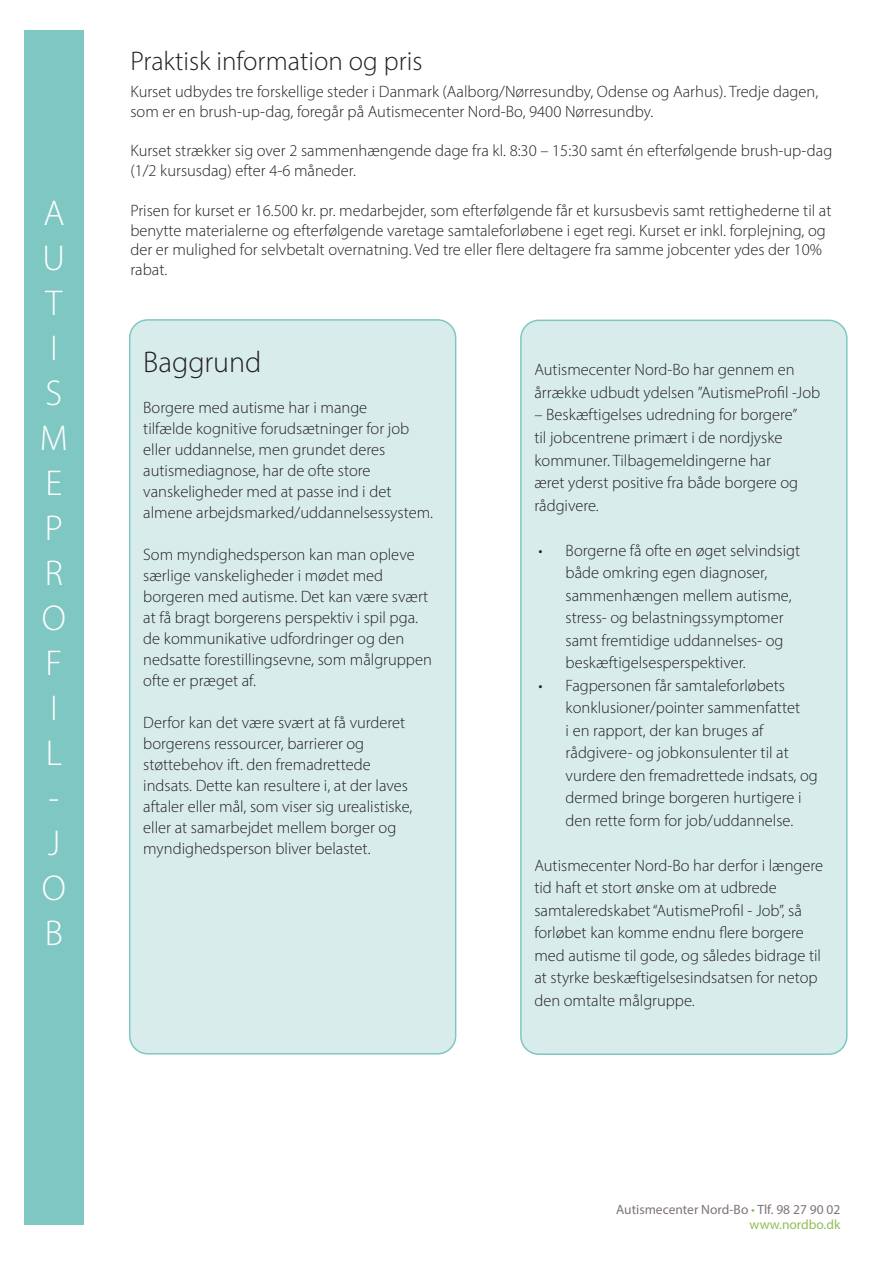
<style>
.page{position:relative;width:893px;height:1263px;background:#fff}
.page>*{position:absolute;margin:0;border:0;box-sizing:border-box;transform-origin:0 0}
.t1{font:300 36px/45px "Myriad Pro";color:#fff}
.t2{font:300 30px "Myriad Pro";color:#231f20}
.t3{font:300 27px "Myriad Pro";color:#231f20}
.t4{font:300 16.5px/22.5px "Myriad Pro";color:#231f20}
.t5{font:13.5px/15px "Myriad Pro";color:#807475;text-align:right}
.s1{color:#93bd59}
</style>
<div class="page">
<div style="left:24px;top:31px;width:60px;height:1194px;background:#7fc7c3"></div>
<div style="left:130px;top:320px;width:326px;height:734px;background:#d8edeb;border-radius:18px"></div>
<div style="left:129px;top:319px;width:327px;height:735px;border:2px solid #7fc7c3;border-radius:18px"></div>
<div style="left:521px;top:320px;width:326px;height:734px;background:#d8edeb;border-radius:18px"></div>
<div style="left:520px;top:320px;width:327px;height:735px;border:2px solid #7fc7c3;border-radius:18px"></div>
<h1 class="t1" style="left:40px;top:190px;width:30px">A<br>U<br>T<br>I<br>S<br>M<br>E<br>P<br>R<br>O<br>F<br>I<br>L -<br>J<br>O<br>B</h1>
<h3 class="t3" style="left:130px;top:45px;width:294px">Praktisk information og pris</h3>
<p class="t4" style="left:130px;top:81px;width:689px;line-height:19.8px">Kurset udbydes tre forskellige steder i Danmark (Aalborg/Nørresundby, Odense og Aarhus). Tredje dagen, som er en brush-up-dag, foregår på Autismecenter Nord-Bo, 9400 Nørresundby.</p>
<p class="t4" style="left:130px;top:141px;width:703px;line-height:19.8px">Kurset strækker sig over 2 sammenhængende dage fra kl. 8:30 – 15:30 samt én efterfølgende brush-up-dag (1/2 kursusdag) efter 4-6 måneder.</p>
<p class="t4" style="left:130px;top:200px;width:703px;line-height:19.8px">Prisen for kurset er 16.500 kr. pr. medarbejder, som efterfølgende får et kursusbevis samt rettighederne til at benytte materialerne og efterfølgende varetage samtaleforløbene i eget regi. Kurset er inkl. forplejning, og der er mulighed for selvbetalt overnatning. Ved tre eller flere deltagere fra samme jobcenter ydes der 10% rabat.</p>
<h2 class="t2" style="left:143px;top:344px;width:120px">Baggrund</h2>
<p class="t4" style="left:143px;top:396px;width:291px;line-height:21px">Borgere med autisme har i mange<br>tilfælde kognitive forudsætninger for job eller uddannelse, men grundet deres autismediagnose, har de ofte store vanskeligheder med at passe ind i det almene arbejdsmarked/uddannelsessystem.</p>
<p class="t4" style="left:143px;top:543px;width:290px;line-height:21px">Som myndighedsperson kan man opleve særlige vanskeligheder i mødet med borgeren med autisme. Det kan være svært at få bragt borgerens perspektiv i spil pga. de kommunikative udfordringer og den nedsatte forestillingsevne, som målgruppen ofte er præget af.</p>
<p class="t4" style="left:143px;top:711px;width:271px;line-height:21px">Derfor kan det være svært at få vurderet borgerens ressourcer, barrierer og støttebehov ift. den fremadrettede indsats. Dette kan resultere i, at der laves aftaler eller mål, som viser sig urealistiske, eller at samarbejdet mellem borger og myndighedsperson bliver belastet.</p>
<p class="t4" style="left:534px;top:359px;width:287px">Autismecenter Nord-Bo har gennem en årrække udbudt ydelsen ”AutismeProfil -Job</p>
<p class="t4" style="left:534px;top:404px;width:265px">– Beskæftigelses udredning for borgere” til jobcentrene primært i de nordjyske kommuner. Tilbagemeldingerne har æret yderst positive fra både borgere og rådgivere.</p>
<p class="t4" style="left:566px;top:539px;width:236px;text-indent:-27px">• Borgerne få ofte en øget selvindsigt både omkring egen diagnoser, sammenhængen mellem autisme, stress- og belastningssymptomer samt fremtidige uddannelses- og beskæftigelsesperspektiver.</p>
<p class="t4" style="left:566px;top:674px;width:254px;text-indent:-27px">• Fagpersonen får samtaleforløbets konklusioner/pointer sammenfattet<br>i en rapport, der kan bruges af rådgivere- og jobkonsulenter til at vurdere den fremadrettede indsats, og dermed bringe borgeren hurtigere i den rette form for job/uddannelse.</p>
<p class="t4" style="left:534px;top:854px;width:290px">Autismecenter Nord-Bo har derfor i længere tid haft et stort ønske om at udbrede samtaleredskabet “AutismeProfil - Job”, så forløbet kan komme endnu flere borgere med autisme til gode, og således bidrage til at styrke beskæftigelsesindsatsen for netop den omtalte målgruppe.</p>
<p class="t5" style="left:616px;top:1201px;width:226px">Autismecenter Nord-Bo <span class="s1">•</span> Tlf. 98 27 90 02 <span class="s1">www.nordbo.dk</span></p>
</div>
